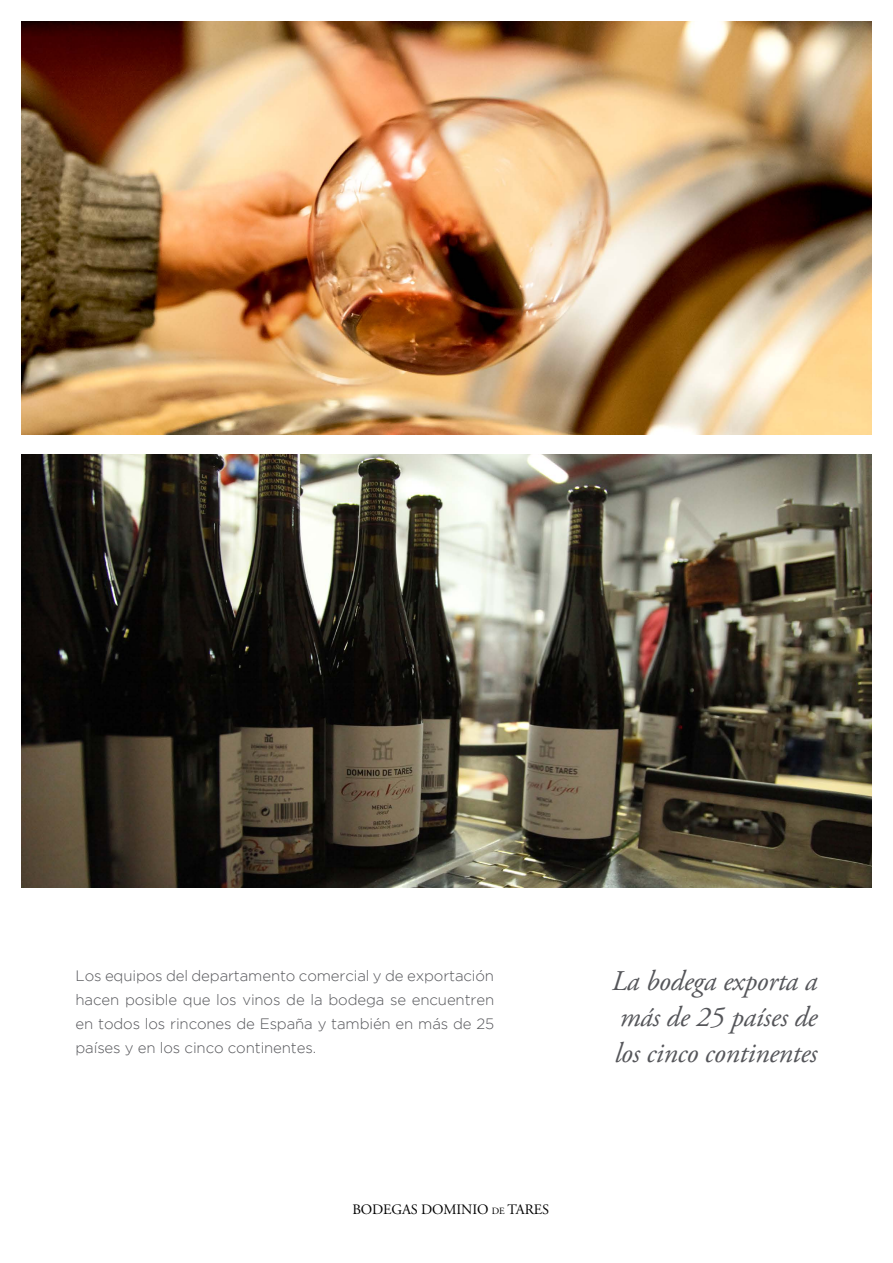
<style>
.page{position:relative;width:893px;height:1263px;background:#fff}
.page>*{position:absolute;margin:0;border:0;box-sizing:border-box;transform-origin:0 0}
.t1{font:italic 28.5px/35.8px "Adobe Garamond Pro";letter-spacing:-.01em;color:#55565a;text-align:justify}
.t2{font:300 15px/24px "Gotham";letter-spacing:-.01em;color:#55565a;text-align:justify}
.t3{font:14.4px "Adobe Garamond Pro";letter-spacing:-.01em;color:#000}
.s1{font-size:9.6px}
</style>
<div class="page">
<img style="left:22px;top:22px;width:849px;height:412px">
<img style="left:22px;top:454px;width:849px;height:433px">
<p class="t2" style="left:76px;top:963px;width:420px">Los equipos del departamento comercial y de exportación hacen posible que los vinos de la bodega se encuentren en todos los rincones de España y también en más de 25 países y en los cinco continentes.</p>
<p class="t3" style="left:352px;top:1201px;width:198px">BODEGAS DOMINIO <span class="s1">DE</span> TARES</p>
<h1 class="t1" style="left:612px;top:964px;width:207px">La bodega exporta a más de 25 países de los cinco continentes</h1>
</div>
